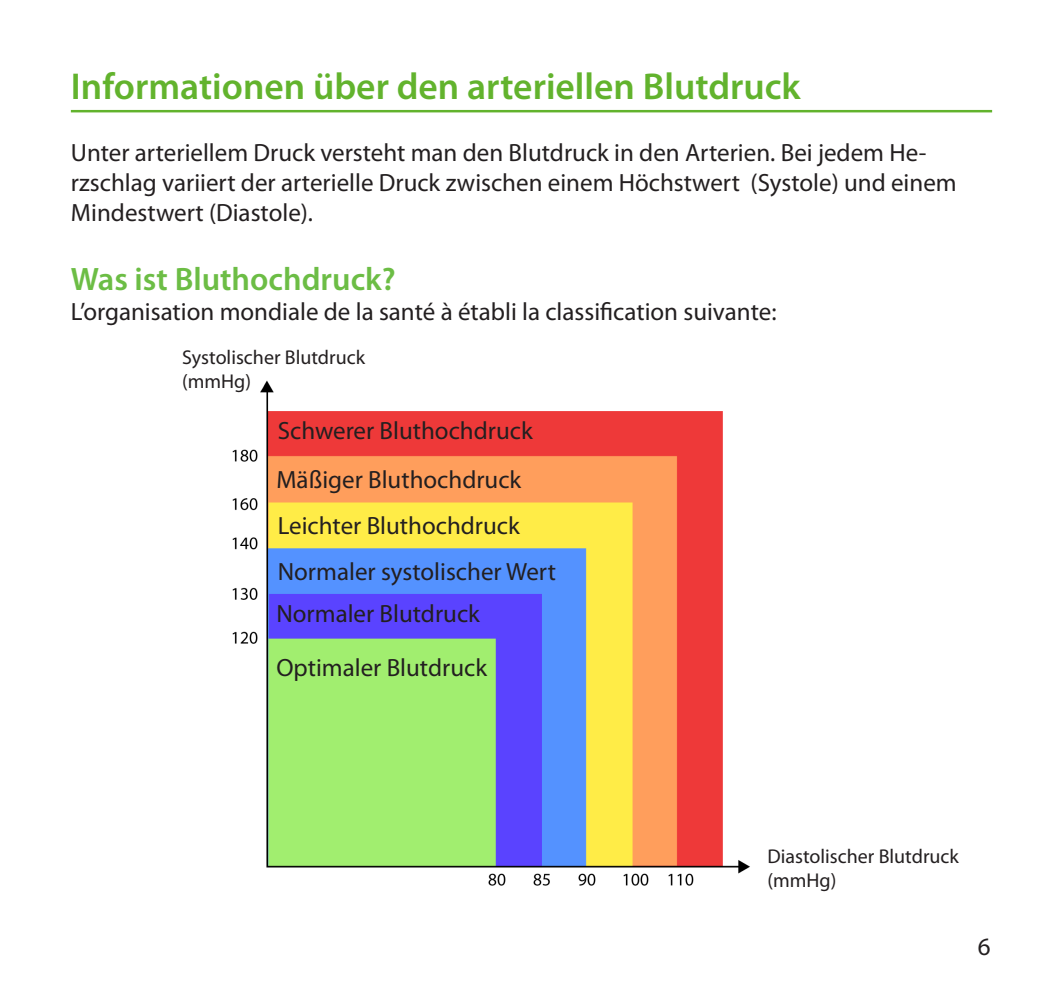
<style>
.page{position:relative;width:1063px;height:993px;background:#fff}
.page>*{position:absolute;margin:0;border:0;box-sizing:border-box;transform-origin:0 0}
.Titre{font:600 37.5px "Myriad Pro";color:#62b32d}
.Sous-titre{font:600 32.5px "Myriad Pro";color:#6cbd45}
.t1{font:25px/30px "Myriad Pro";color:#231f20}
.t2{font:20px/24px "Myriad Pro";color:#231f20}
</style>
<div class="page">
<hr style="left:71px;top:110px;width:921px;height:2px;background:#62b32d">
<img style="left:232px;top:380px;width:518px;height:506px">
<p class="Titre" style="left:71px;top:63px;width:731px">Informationen über den arteriellen Blutdruck</p>
<p class="t1" style="left:71px;top:137px;width:887px">Unter arteriellem Druck versteht man den Blutdruck in den Arterien. Bei jedem He&shy;rzschlag variiert der arterielle Druck zwischen einem Höchstwert (Systole) und einem<br>Mindestwert (Diastole).</p>
<p class="Sous-titre" style="left:71px;top:258px;width:326px">Was ist Bluthochdruck?</p>
<p class="t1" style="left:71px;top:296px;width:707px">L’organisation mondiale de la santé à établi la classification suivante:</p>
<p class="t2" style="left:182px;top:345px;width:184px">Systolischer Blutdruck (mmHg)</p>
<p class="t1" style="left:278px;top:415px;width:256px">Schwerer Bluthochdruck</p>
<p class="t1" style="left:276px;top:464px;width:246px">Mäßiger Bluthochdruck</p>
<p class="t1" style="left:278px;top:509px;width:244px">Leichter Bluthochdruck</p>
<p class="t1" style="left:278px;top:556px;width:280px">Normaler systolischer Wert</p>
<p class="t1" style="left:276px;top:598px;width:205px">Normaler Blutdruck</p>
<p class="t1" style="left:276px;top:652px;width:212px">Optimaler Blutdruck</p>
<p class="t2" style="left:767px;top:843px;width:193px">Diastolischer Blutdruck (mmHg)</p>
<p class="t1" style="left:978px;top:930px;width:14px">6</p>
</div>
